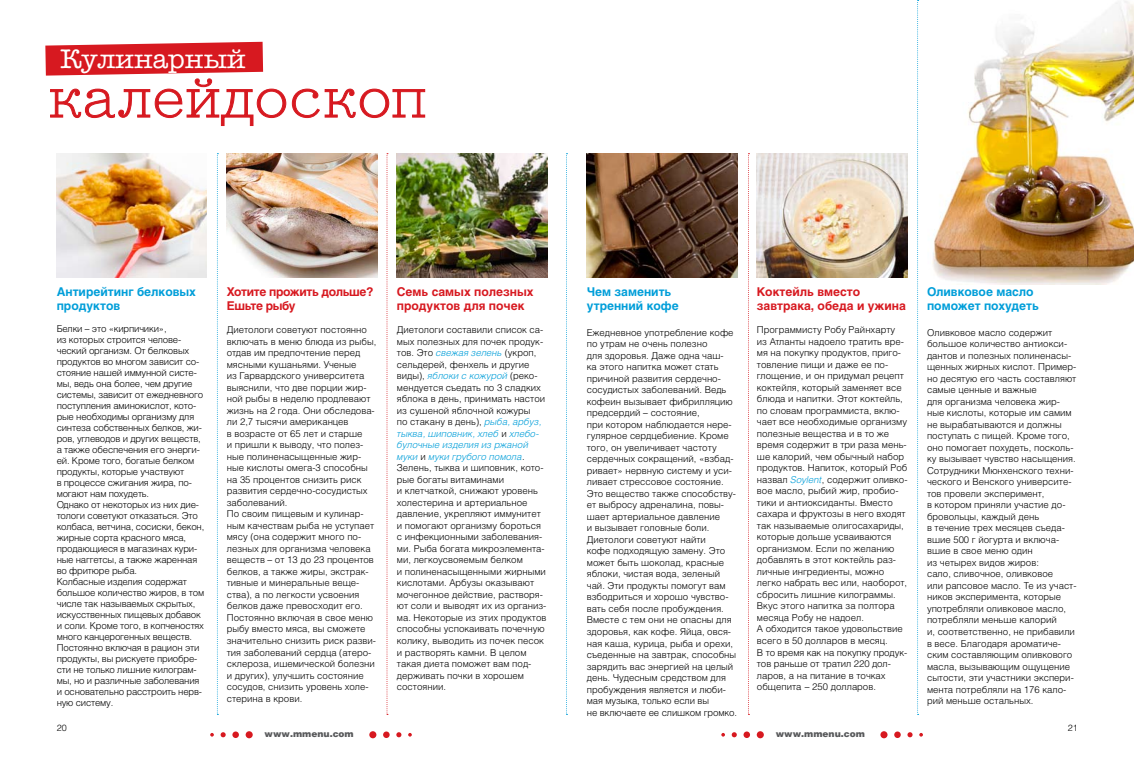
<style>
.page{position:relative;width:1134px;height:766px;background:#fff}
.page>*{position:absolute;margin:0;border:0;box-sizing:border-box;transform-origin:0 0}
.t1{font:52px "Jatran";color:#d71920;scale:1.1 1}
.t2{font:26.2px "Secretary";color:#fff}
.t3{font:700 12px/14px "Helios";color:#009ed9}
.t4{font:700 12px/14px "Helios";color:#d71920}
.t5{font:700 12px/14px "Helios";letter-spacing:-.03em;color:#d71920}
.t6{font:300 9.5px/11.5px "Helios";color:#000}
.t7{font:300 9.5px/11px "Helios";letter-spacing:-.02em;color:#000}
.t8{font:900 9px "Helios";color:#58595b}
.t9{font:300 9px "Helios";color:#000}
.s1{font-style:italic;color:#009ed9}
</style>
<div class="page">
<img style="left:932px;top:1px;width:202px;height:283px">
<img style="left:226px;top:153px;width:151px;height:124px">
<img style="left:57px;top:153px;width:150px;height:124px">
<img style="left:586px;top:153px;width:151px;height:124px">
<img style="left:757px;top:153px;width:151px;height:124px">
<img style="left:397px;top:153px;width:150px;height:124px">
<svg style="left:917px;top:0;width:2px;height:714px"></svg>
<svg style="left:386px;top:153px;width:2px;height:561px"></svg>
<svg style="left:748px;top:153px;width:1px;height:561px"></svg>
<svg style="left:292px;top:89px;width:133px;height:29px"></svg>
<svg style="left:45px;top:42px;width:241px;height:84px"></svg>
<svg style="left:566px;top:153px;width:1px;height:561px"></svg>
<svg style="left:217px;top:153px;width:1px;height:561px"></svg>
<div style="left:246px;top:731px;width:7px;height:7px;background:#d71920;border-radius:50%"></div>
<div style="left:232px;top:731px;width:7px;height:6px;background:#d71920;border-radius:50%"></div>
<svg style="left:221px;top:732px;width:5px;height:5px"></svg>
<svg style="left:210px;top:733px;width:4px;height:3px"></svg>
<div style="left:369px;top:731px;width:7px;height:7px;background:#d71920;border-radius:50%"></div>
<div style="left:383px;top:731px;width:7px;height:6px;background:#d71920;border-radius:50%"></div>
<svg style="left:396px;top:732px;width:5px;height:5px"></svg>
<svg style="left:408px;top:733px;width:4px;height:3px"></svg>
<div style="left:757px;top:731px;width:7px;height:7px;background:#d71920;border-radius:50%"></div>
<div style="left:743px;top:731px;width:7px;height:6px;background:#d71920;border-radius:50%"></div>
<svg style="left:732px;top:732px;width:5px;height:5px"></svg>
<svg style="left:721px;top:733px;width:4px;height:3px"></svg>
<div style="left:880px;top:731px;width:7px;height:7px;background:#d71920;border-radius:50%"></div>
<div style="left:894px;top:731px;width:7px;height:6px;background:#d71920;border-radius:50%"></div>
<svg style="left:907px;top:732px;width:5px;height:5px"></svg>
<svg style="left:919px;top:733px;width:4px;height:3px"></svg>
<h2 class="t2" style="left:60px;top:43px;width:187px">Кулинарный</h2>
<h1 class="t1" style="left:48px;top:68px;width:345px">калейдоскоп</h1>
<p class="t3" style="left:57px;top:285px;width:141px">Антирейтинг белковых продуктов</p>
<p class="t7" style="left:57px;top:323px;width:149px">Белки – это «кирпичики»,<br>из которых строится челове&shy;ческий организм. От белковых продуктов во многом зависит со&shy;стояние нашей иммунной систе&shy;мы, ведь она более, чем другие системы, зависит от ежедневного поступления аминокислот, кото&shy;рые необходимы организму для синтеза собственных белков, жи&shy;ров, углеводов и других веществ, а также обеспечения его энерги&shy;ей. Кроме того, богатые белком продукты, которые участвуют<br>в процессе сжигания жира, по&shy;могают нам похудеть.<br>Однако от некоторых из них дие&shy;тологи советуют отказаться. Это колбаса, ветчина, сосиски, бекон, жирные сорта красного мяса, продающиеся в магазинах кури&shy;ные наггетсы, а также жаренная во фритюре рыба.<br>Колбасные изделия содержат большое количество жиров, в том числе так называемых скрытых, искусственных пищевых добавок и соли. Кроме того, в копченостях много канцерогенных веществ.<br>Постоянно включая в рацион эти продукты, вы рискуете приобре&shy;сти не только лишние килограм&shy;мы, но и различные заболевания и основательно расстроить нерв&shy;ную систему.</p>
<p class="t9" style="left:57px;top:722px;width:12px">20</p>
<p class="t5" style="left:227px;top:285px;width:148px">Хотите прожить дольше?<br>Ешьте рыбу</p>
<p class="t6" style="left:227px;top:324px;width:151px">Диетологи советуют постоянно включать в меню блюда из рыбы, отдав им предпочтение перед мясными кушаньями. Ученые<br>из Гарвардского университета выяснили, что две порции жир&shy;ной рыбы в неделю продлевают жизнь на 2 года. Они обследова&shy;ли 2,7 тысячи американцев<br>в возрасте от 65 лет и старше<br>и пришли к выводу, что полез&shy;ные полиненасыщенные жир&shy;ные кислоты омега-3 способны на 35 процентов снизить риск развития сердечно-сосудистых заболеваний.<br>По своим пищевым и кулинар&shy;ным качествам рыба не уступает мясу (она содержит много по&shy;лезных для организма человека веществ – от 13 до 23 процентов белков, а также жиры, экстрак&shy;тивные и минеральные веще&shy;ства), а по легкости усвоения белков даже превосходит его.<br>Постоянно включая в свое меню рыбу вместо мяса, вы сможете значительно снизить риск разви&shy;тия заболеваний сердца (атеро&shy;склероза, ишемической болезни и других), улучшить состояние сосудов, снизить уровень холе&shy;стерина в крови.</p>
<p class="t8" style="left:265px;top:727px;width:91px">www.mmenu.com</p>
<p class="t4" style="left:397px;top:285px;width:138px">Семь самых полезных продуктов для почек</p>
<p class="t6" style="left:397px;top:324px;width:151px">Диетологи составили список са&shy;мых полезных для почек продук&shy;тов. Это <span class="s1">свежая зелень</span> (укроп, сельдерей, фенхель и другие виды), <span class="s1">яблоки с кожурой</span> (реко&shy;мендуется съедать по 3 сладких яблока в день, принимать настои из сушеной яблочной кожуры<br>по стакану в день), <span class="s1">рыба, арбуз, тыква, шиповник, хлеб</span> и <span class="s1">хлебо&shy;булочные изделия из ржаной муки</span> и <span class="s1">муки грубого помола</span>.<br>Зелень, тыква и шиповник, кото&shy;рые богаты витаминами<br>и клетчаткой, снижают уровень холестерина и артериальное давление, укрепляют иммунитет и помогают организму бороться с инфекционными заболевания&shy;ми. Рыба богата микроэлемента&shy;ми, легкоусвояемым белком<br>и полиненасыщенными жирными кислотами. Арбузы оказывают мочегонное действие, растворя&shy;ют соли и выводят их из организ&shy;ма. Некоторые из этих продуктов способны успокаивать почечную колику, выводить из почек песок и растворять камни. В целом такая диета поможет вам под&shy;держивать почки в хорошем состоянии.</p>
<p class="t3" style="left:587px;top:285px;width:93px">Чем заменить утренний кофе</p>
<p class="t6" style="left:587px;top:326px;width:152px">Ежедневное употребление кофе по утрам не очень полезно<br>для здоровья. Даже одна чаш-<br>ка этого напитка может стать причиной развития сердечно&shy;сосудистых заболеваний. Ведь кофеин вызывает фибрилляцию предсердий – состояние,<br>при котором наблюдается нере&shy;гулярное сердцебиение. Кроме того, он увеличивает частоту сердечных сокращений, «взбад&shy;ривает» нервную систему и уси&shy;ливает стрессовое состояние.<br>Это вещество также способству&shy;ет выбросу адреналина, повы&shy;шает артериальное давление<br>и вызывает головные боли.<br>Диетологи советуют найти<br>кофе подходящую замену. Это может быть шоколад, красные яблоки, чистая вода, зеленый чай. Эти продукты помогут вам взбодриться и хорошо чувство&shy;вать себя после пробуждения.<br>Вместе с тем они не опасны для здоровья, как кофе. Яйца, овся&shy;ная каша, курица, рыба и орехи, съеденные на завтрак, способны зарядить вас энергией на целый день. Чудесным средством для пробуждения является и люби&shy;мая музыка, только если вы<br>не включаете ее слишком громко.</p>
<p class="t4" style="left:757px;top:285px;width:150px">Коктейль вместо завтрака, обеда и ужина</p>
<p class="t6" style="left:757px;top:324px;width:152px">Программисту Робу Райнхарту из Атланты надоело тратить вре&shy;мя на покупку продуктов, приго&shy;товление пищи и даже ее по&shy;глощение, и он придумал рецепт коктейля, который заменяет все блюда и напитки. Этот коктейль, по словам программиста, вклю&shy;чает все необходимые организму полезные вещества и в то же время содержит в три раза мень&shy;ше калорий, чем обычный набор продуктов. Напиток, который Роб назвал <span class="s1">Soylent</span>, содержит оливко&shy;вое масло, рыбий жир, пробио&shy;тики и антиоксиданты. Вместо сахара и фруктозы в него входят так называемые олигосахариды, которые дольше усваиваются организмом. Если по желанию добавлять в этот коктейль раз&shy;личные ингредиенты, можно легко набрать вес или, наоборот, сбросить лишние килограммы.<br>Вкус этого напитка за полтора месяца Робу не надоел.<br>А обходится такое удовольствие всего в 50 долларов в месяц.<br>В то время как на покупку продук&shy;тов раньше от тратил 220 дол&shy;ларов, а на питание в точках общепита – 250 долларов.</p>
<p class="t8" style="left:776px;top:727px;width:91px">www.mmenu.com</p>
<p class="t3" style="left:927px;top:285px;width:113px">Оливковое масло поможет похудеть</p>
<p class="t6" style="left:927px;top:326px;width:151px">Оливковое масло содержит большое количество антиокси&shy;дантов и полезных полиненасы&shy;щенных жирных кислот. Пример&shy;но десятую его часть составляют самые ценные и важные<br>для организма человека жир&shy;ные кислоты, которые им самим не вырабатываются и должны поступать с пищей. Кроме того, оно помогает похудеть, посколь&shy;ку вызывает чувство насыщения.<br>Сотрудники Мюнхенского техни&shy;ческого и Венского университе&shy;тов провели эксперимент,<br>в котором приняли участие до&shy;бровольцы, каждый день<br>в течение трех месяцев съеда&shy;вшие 500 г йогурта и включа&shy;вшие в свое меню один<br>из четырех видов жиров:<br>сало, сливочное, оливковое<br>или рапсовое масло. Те из участ&shy;ников эксперимента, которые употребляли оливковое масло, потребляли меньше калорий<br>и, соответственно, не прибавили в весе. Благодаря ароматиче&shy;ским составляющим оливкового масла, вызывающим ощущение сытости, эти участники экспери&shy;мента потребляли на 176 кало&shy;рий меньше остальных.</p>
<p class="t9" style="left:1068px;top:722px;width:12px">21</p>
</div>
